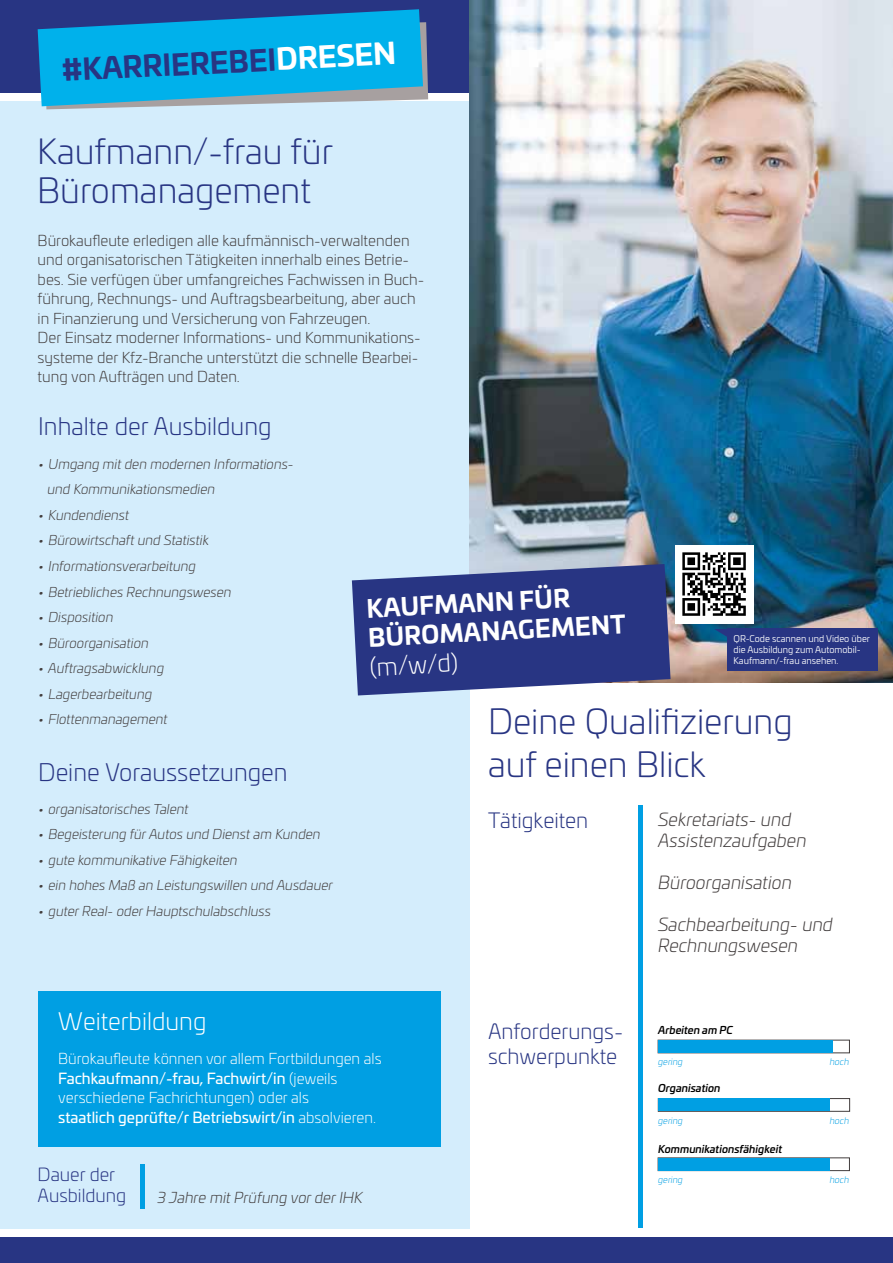
<style>
.page{position:relative;width:893px;height:1263px;background:#fff}
.page>*{position:absolute;margin:0;border:0;box-sizing:border-box;transform-origin:0 0}
.t1{font:300 34.5px/39px "Univia Pro";color:#283583}
.t2{font:700 28.95px "Univia Pro";color:#283583}
.t3{font:700 24.3px/29.2px "Univia Pro";color:#fff}
.t4{font:300 24.3px "Univia Pro";color:#fff}
.t5{font:300 24px "Univia Pro";color:#283583}
.t6{font:300 24px "Univia Pro";color:#fff}
.t7{font:300 21px/25.2px "Univia Pro";color:#283583}
.t8{font:italic 300 18px/21px "Univia Pro";color:#423d3d}
.t9{font:300 18px/21px "Univia Pro";color:#283583}
.t10{font:300 15px/19.5px "Univia Pro";color:#423d3d}
.t11{font:300 15px/19.5px "Univia Pro";color:#fff}
.t12{font:italic 300 15px "Univia Pro";color:#423d3d}
.t13{font:italic 300 13.5px/25.5px "Univia Pro";color:#423d3d}
.t14{font:italic 500 10.5px "Univia Pro";color:#000}
.t15{font:9.15px/10.9px "Univia Pro";color:#fff}
.t16{font:italic 300 9px "Univia Pro";color:#009fe3}
.s1{color:#fff}
.s2{font-weight:400}
</style>
<div class="page">
<div style="left:0;top:0;width:470px;height:1229px;background:#d4edfc"></div>
<div style="left:0;top:0;width:600px;height:98px;background:#283583"></div>
<div style="left:0;top:93px;width:600px;height:8px;background:#fff"></div>
<svg style="left:38px;top:9px;width:390px;height:100px;background:#1da5d9"></svg>
<img style="left:470px;top:0;width:423px;height:682px">
<hr style="left:638px;top:805px;width:4px;height:423px;background:#009fe3">
<div style="left:0;top:1238px;width:893px;height:25px;background:#283583"></div>
<div style="left:658px;top:1040px;width:192px;height:13px;border:1px solid #423d3d"></div>
<div style="left:658px;top:1040px;width:175px;height:13px;background:#009fe3"></div>
<div style="left:658px;top:1098px;width:192px;height:13px;border:1px solid #423d3d"></div>
<div style="left:658px;top:1098px;width:172px;height:13px;background:#009fe3"></div>
<div style="left:658px;top:1158px;width:192px;height:13px;border:1px solid #423d3d"></div>
<div style="left:658px;top:1158px;width:172px;height:13px;background:#009fe3"></div>
<div style="left:140px;top:1164px;width:5px;height:44px;background:#009fe3"></div>
<div style="left:38px;top:991px;width:402px;height:155px;background:#009fe3"></div>
<svg style="left:352px;top:564px;width:318px;height:131px;background:#3f4c91"></svg>
<div style="left:727px;top:629px;width:150px;height:42px;background:#283583"></div>
<svg style="left:714px;top:629px;width:13px;height:9px"></svg>
<div style="left:675px;top:545px;width:78px;height:78px;background:#fff"></div>
<svg style="left:682px;top:552px;width:64px;height:64px"></svg>
<h2 class="t2" style="left:61px;top:47px;width:336px;rotate:-3deg">#KARRIEREBEI<span class="s1">DRESEN</span></h2>
<h1 class="t1" style="left:37px;top:131px;width:297px">Kaufmann/-frau für<br>Büromanagement</h1>
<p class="t10" style="left:38px;top:230px;width:388px">Bürokaufleute erledigen alle kaufmännisch-verwaltenden und organisatorischen Tätigkeiten innerhalb eines Betrie&shy;bes. Sie verfügen über umfangreiches Fachwissen in Buch&shy;führung, Rechnungs- und Auftragsbearbeitung, aber auch in Finanzierung und Versicherung von Fahrzeugen.<br>Der Einsatz moderner Informations- und Kommunikations&shy;systeme der Kfz-Branche unterstützt die schnelle Bearbei&shy;tung von Aufträgen und Daten.</p>
<h3 class="t5" style="left:38px;top:409px;width:235px">Inhalte der Ausbildung</h3>
<p class="t13" style="left:48px;top:451px;width:248px;text-indent:-10px">• Umgang mit den modernen Informations&shy;und Kommunikationsmedien</p>
<p class="t13" style="left:38px;top:502px;width:93px">• Kundendienst</p>
<p class="t13" style="left:38px;top:527px;width:173px">• Bürowirtschaft und Statistik</p>
<p class="t13" style="left:38px;top:553px;width:160px">• Informationsverarbeitung</p>
<p class="t13" style="left:38px;top:578px;width:195px">• Betriebliches Rechnungswesen</p>
<p class="t13" style="left:38px;top:604px;width:77px">• Disposition</p>
<p class="t13" style="left:38px;top:629px;width:113px">• Büroorganisation</p>
<p class="t13" style="left:38px;top:655px;width:128px">• Auftragsabwicklung</p>
<p class="t13" style="left:38px;top:680px;width:116px">• Lagerbearbeitung</p>
<p class="t13" style="left:38px;top:706px;width:132px">• Flottenmanagement</p>
<h3 class="t5" style="left:38px;top:755px;width:251px">Deine Voraussetzungen</h3>
<p class="t13" style="left:38px;top:795px;width:152px">• organisatorisches Talent</p>
<p class="t13" style="left:38px;top:821px;width:284px">• Begeisterung für Autos und Dienst am Kunden</p>
<p class="t13" style="left:38px;top:846px;width:201px">• gute kommunikative Fähigkeiten</p>
<p class="t13" style="left:38px;top:872px;width:297px">• ein hohes Maß an Leistungswillen und Ausdauer</p>
<p class="t13" style="left:38px;top:897px;width:235px">• guter Real- oder Hauptschulabschluss</p>
<h3 class="t3" style="left:366px;top:592px;width:259px;rotate:-3deg">KAUFMANN FÜR<br>BÜROMANAGEMENT</h3>
<h3 class="t4" style="left:369px;top:650px;width:90px;rotate:-3deg">(m/w/d)</h3>
<p class="t15" style="left:733px;top:633px;width:138px">QR-Code scannen und Video über die Ausbildung zum Automobil-<br>Kaufmann/-frau ansehen.</p>
<h1 class="t1" style="left:488px;top:698px;width:306px;line-height:43.2px">Deine Qualifizierung auf einen Blick</h1>
<h3 class="t7" style="left:488px;top:807px;width:102px">Tätigkeiten</h3>
<h3 class="t8" style="left:658px;top:808px;width:150px">Sekretariats- und<br>Assistenzaufgaben</h3>
<h3 class="t8" style="left:658px;top:871px;width:135px">Büroorganisation</h3>
<h3 class="t8" style="left:658px;top:913px;width:176px">Sachbearbeitung- und<br>Rechnungswesen</h3>
<h3 class="t6" style="left:58px;top:1004px;width:150px">Weiterbildung</h3>
<p class="t11" style="left:58px;top:1048px;width:325px">Bürokaufleute können vor allem Fortbildungen als <span class="s2">Fachkaufmann/-frau, Fachwirt/in</span> (jeweils verschiedene Fachrichtungen) oder als<br><span class="s2">staatlich geprüfte/r Betriebswirt/in</span> absolvieren.</p>
<h3 class="t9" style="left:38px;top:1163px;width:90px">Dauer der<br>Ausbildung</h3>
<p class="t12" style="left:157px;top:1186px;width:207px">3 Jahre mit Prüfung vor der IHK</p>
<h3 class="t7" style="left:488px;top:1018px;width:137px">Anforderungs&shy;schwerpunkte</h3>
<p class="t14" style="left:658px;top:1022px;width:76px">Arbeiten am PC</p>
<p class="t16" style="left:658px;top:1055px;width:26px">gering</p>
<p class="t16" style="left:830px;top:1055px;width:21px">hoch</p>
<p class="t14" style="left:658px;top:1080px;width:64px">Organisation</p>
<p class="t16" style="left:658px;top:1114px;width:26px">gering</p>
<p class="t16" style="left:830px;top:1114px;width:21px">hoch</p>
<p class="t14" style="left:658px;top:1140px;width:125px">Kommunikationsfähigkeit</p>
<p class="t16" style="left:658px;top:1174px;width:26px">gering</p>
<p class="t16" style="left:830px;top:1174px;width:21px">hoch</p>
</div>
